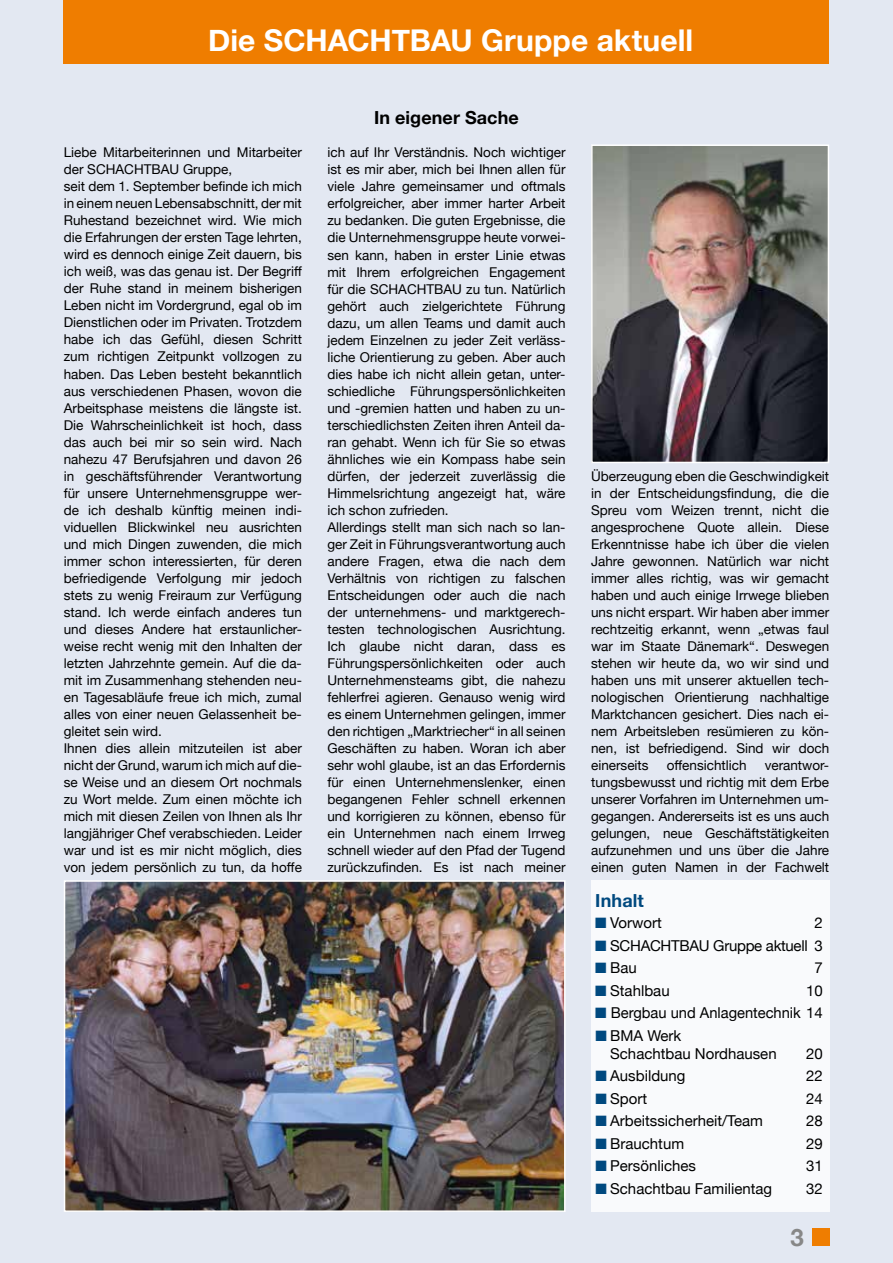
<style>
.page{position:relative;width:893px;height:1263px;background:#e3e8f2}
.page>*{position:absolute;margin:0;border:0;box-sizing:border-box;transform-origin:0 0}
.t1{font:700 30px "Helvetica Neue";color:#fff}
.t2{font:700 24px "Helvetica Neue";color:#878787}
.t3{font:700 18px "Helvetica Neue";letter-spacing:.005em;color:#000}
.t4{font:700 18px "Helvetica Neue";letter-spacing:.005em;color:#00497f}
.t5{font:15px/18px "Helvetica Neue";color:#000}
.t6{font:15px "Helvetica Neue";letter-spacing:-.02em;color:#000}
.t7{font:13.5px/17px "Helvetica Neue";color:#000}
.s1{color:#00497f}
</style>
<div class="page">
<div style="left:812px;top:1229px;width:17px;height:17px;background:#ef7d00"></div>
<div style="left:64px;top:0;width:765px;height:64px;background:#ef7d00"></div>
<div style="left:591px;top:880px;width:238px;height:332px;background:#fff"></div>
<img style="left:594px;top:147px;width:232px;height:313px">
<div style="left:591px;top:144px;width:238px;height:319px;border:2px solid #fff"></div>
<img style="left:67px;top:883px;width:496px;height:326px">
<div style="left:64px;top:880px;width:502px;height:332px;border:2px solid #fff"></div>
<h1 class="t1" style="left:208px;top:16px;width:487px">Die SCHACHTBAU Gruppe aktuell</h1>
<h3 class="t3" style="left:374px;top:103px;width:146px">In eigener Sache</h3>
<p class="t7" style="left:64px;top:145px;width:240px">Liebe Mitarbeiterinnen und Mitarbeiter der SCHACHTBAU Gruppe,<br>seit dem 1. September befinde ich mich in einem neuen Lebensabschnitt, der mit Ruhestand bezeichnet wird. Wie mich die Erfahrungen der ersten Tage lehrten, wird es dennoch einige Zeit dauern, bis ich weiß, was das genau ist. Der Begriff der Ruhe stand in meinem bisherigen Leben nicht im Vordergrund, egal ob im Dienstlichen oder im Privaten. Trotzdem habe ich das Gefühl, diesen Schritt zum richtigen Zeitpunkt vollzogen zu haben. Das Leben besteht bekanntlich aus verschiedenen Phasen, wovon die Arbeitsphase meistens die längste ist.<br>Die Wahrscheinlichkeit ist hoch, dass das auch bei mir so sein wird. Nach nahezu 47 Berufsjahren und davon 26 in geschäftsführender Verantwortung für unsere Unternehmensgruppe wer&shy;de ich deshalb künftig meinen indi&shy;viduellen Blickwinkel neu ausrichten und mich Dingen zuwenden, die mich immer schon interessierten, für deren befriedigende Verfolgung mir jedoch stets zu wenig Freiraum zur Verfügung stand. Ich werde einfach anderes tun und dieses Andere hat erstaunlicher&shy;weise recht wenig mit den Inhalten der letzten Jahrzehnte gemein. Auf die da&shy;mit im Zusammenhang stehenden neu&shy;en Tagesabläufe freue ich mich, zumal alles von einer neuen Gelassenheit be&shy;gleitet sein wird.<br>Ihnen dies allein mitzuteilen ist aber nicht der Grund, warum ich mich auf die&shy;se Weise und an diesem Ort nochmals zu Wort melde. Zum einen möchte ich mich mit diesen Zeilen von Ihnen als Ihr langjähriger Chef verabschieden. Leider war und ist es mir nicht möglich, dies von jedem persönlich zu tun, da hoffe</p>
<p class="t7" style="left:327px;top:145px;width:240px">ich auf Ihr Verständnis. Noch wichtiger ist es mir aber, mich bei Ihnen allen für viele Jahre gemeinsamer und oftmals erfolgreicher, aber immer harter Arbeit zu bedanken. Die guten Ergebnisse, die die Unternehmensgruppe heute vorwei&shy;sen kann, haben in erster Linie etwas mit Ihrem erfolgreichen Engagement für die SCHACHTBAU zu tun. Natürlich gehört auch zielgerichtete Führung dazu, um allen Teams und damit auch jedem Einzelnen zu jeder Zeit verläss&shy;liche Orientierung zu geben. Aber auch dies habe ich nicht allein getan, unter&shy;schiedliche Führungspersönlichkeiten und -gremien hatten und haben zu un&shy;terschiedlichsten Zeiten ihren Anteil da&shy;ran gehabt. Wenn ich für Sie so etwas ähnliches wie ein Kompass habe sein dürfen, der jederzeit zuverlässig die Himmelsrichtung angezeigt hat, wäre ich schon zufrieden.<br>Allerdings stellt man sich nach so lan&shy;ger Zeit in Führungsverantwortung auch andere Fragen, etwa die nach dem Verhältnis von richtigen zu falschen Entscheidungen oder auch die nach der unternehmens- und marktgerech&shy;testen technologischen Ausrichtung.<br>Ich glaube nicht daran, dass es Führungspersönlichkeiten oder auch Unternehmensteams gibt, die nahezu fehlerfrei agieren. Genauso wenig wird es einem Unternehmen gelingen, immer den richtigen „Marktriecher“ in all seinen Geschäften zu haben. Woran ich aber sehr wohl glaube, ist an das Erfordernis für einen Unternehmenslenker, einen begangenen Fehler schnell erkennen und korrigieren zu können, ebenso für ein Unternehmen nach einem Irrweg schnell wieder auf den Pfad der Tugend zurückzufinden. Es ist nach meiner</p>
<p class="t7" style="left:591px;top:468px;width:240px;text-align:justify">Überzeugung eben die Geschwindigkeit in der Entscheidungsfindung, die die Spreu vom Weizen trennt, nicht die angesprochene Quote allein. Diese Erkenntnisse habe ich über die vielen Jahre gewonnen. Natürlich war nicht immer alles richtig, was wir gemacht haben und auch einige Irrwege blieben uns nicht erspart. Wir haben aber immer rechtzeitig erkannt, wenn „etwas faul war im Staate Dänemark“. Deswegen stehen wir heute da, wo wir sind und haben uns mit unserer aktuellen tech&shy;nologischen Orientierung nachhaltige Marktchancen gesichert. Dies nach ei&shy;nem Arbeitsleben resümieren zu kön&shy;nen, ist befriedigend. Sind wir doch einerseits</p>
<p class="t7" style="left:667px;top:757px;width:81px">offensichtlich</p>
<p class="t7" style="left:591px;top:757px;width:240px;text-align:justify;text-indent:174px">verantwor&shy;tungsbewusst und richtig mit dem Erbe unserer Vorfahren im Unternehmen um&shy;gegangen. Andererseits ist es uns auch gelungen, neue Geschäftstätigkeiten aufzunehmen und uns über die Jahre einen guten Namen in der Fachwelt</p>
<h3 class="t4" style="left:595px;top:887px;width:50px">Inhalt</h3>
<p class="t5" style="left:595px;top:915px;width:68px"><span class="s1">■</span> Vorwort</p>
<p class="t5" style="left:814px;top:915px;width:10px">2</p>
<p class="t6" style="left:595px;top:935px;width:229px"><span class="s1">■</span> SCHACHTBAU Gruppe aktuell 3</p>
<p class="t5" style="left:595px;top:960px;width:43px"><span class="s1">■</span> Bau</p>
<p class="t5" style="left:814px;top:960px;width:10px">7</p>
<p class="t5" style="left:595px;top:982px;width:76px"><span class="s1">■</span> Stahlbau</p>
<p class="t5" style="left:806px;top:982px;width:18px">10</p>
<p class="t5" style="left:595px;top:1005px;width:229px"><span class="s1">■</span> Bergbau und Anlagentechnik 14</p>
<p class="t5" style="left:610px;top:1027px;width:168px;text-indent:-15px"><span class="s1">■</span> BMA Werk<br>Schachtbau Nordhausen</p>
<p class="t5" style="left:806px;top:1045px;width:18px">20</p>
<p class="t5" style="left:595px;top:1068px;width:92px"><span class="s1">■</span> Ausbildung</p>
<p class="t5" style="left:806px;top:1068px;width:18px">22</p>
<p class="t5" style="left:595px;top:1090px;width:53px"><span class="s1">■</span> Sport</p>
<p class="t5" style="left:806px;top:1090px;width:18px">24</p>
<p class="t5" style="left:595px;top:1113px;width:169px"><span class="s1">■</span> Arbeitssicherheit/Team</p>
<p class="t5" style="left:806px;top:1113px;width:18px">28</p>
<p class="t5" style="left:595px;top:1135px;width:90px"><span class="s1">■</span> Brauchtum</p>
<p class="t5" style="left:806px;top:1135px;width:18px">29</p>
<p class="t5" style="left:595px;top:1158px;width:102px"><span class="s1">■</span> Persönliches</p>
<p class="t5" style="left:806px;top:1158px;width:18px">31</p>
<p class="t5" style="left:595px;top:1180px;width:178px"><span class="s1">■</span> Schachtbau Familientag</p>
<p class="t5" style="left:806px;top:1180px;width:18px">32</p>
<h2 class="t2" style="left:790px;top:1218px;width:15px">3</h2>
</div>
